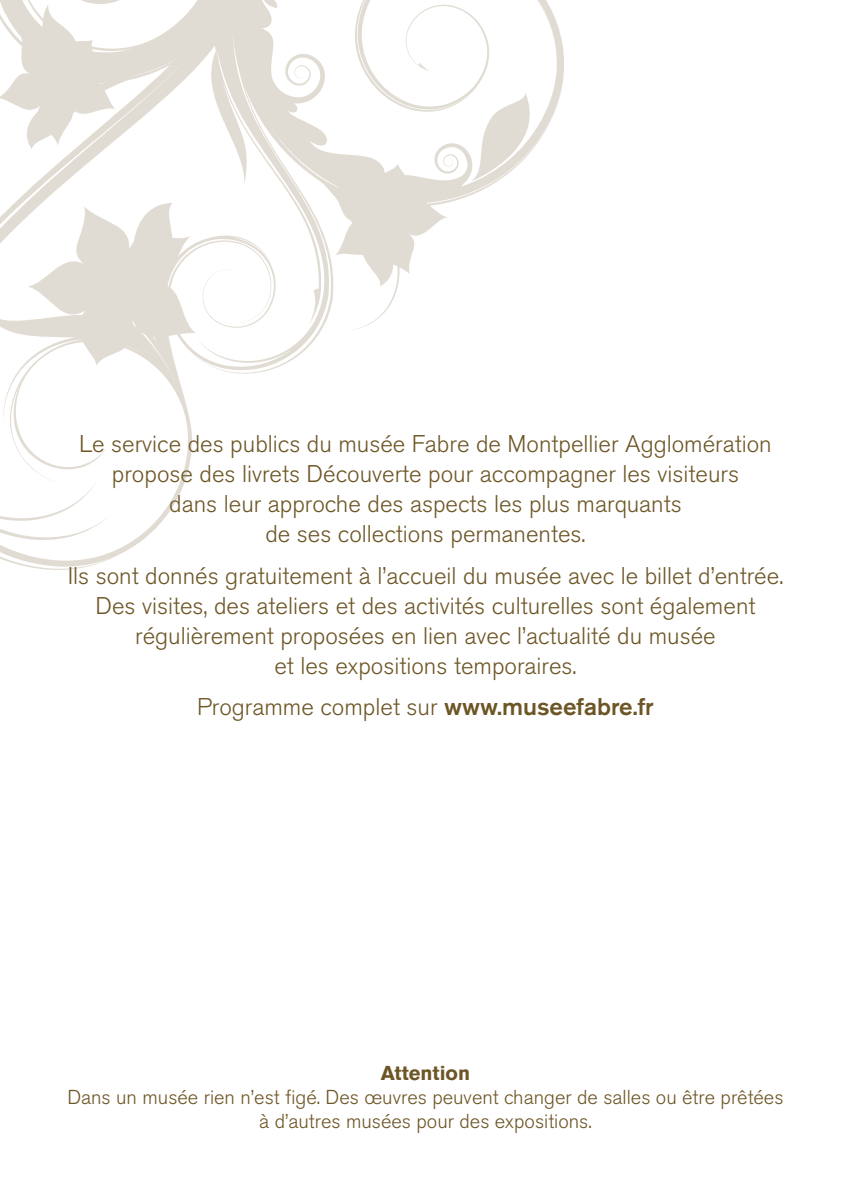
<style>
.page{position:relative;width:851px;height:1191px;background:#fff}
.page>*{position:absolute;margin:0;border:0;box-sizing:border-box;transform-origin:0 0}
.t1{font:300 24px/30px "Akzidenz Grotesk BE";color:#6d5626;text-align:center}
.t2{font:300 20px/24px "Akzidenz Grotesk BE";color:#6d5626;text-align:center}
.t3{font:700 20px "Akzidenz Grotesk BE";color:#6d5626}
.s1{font-weight:500}
</style>
<div class="page">
<svg style="left:0;top:0;width:564px;height:570px"></svg>
<p class="t1" style="left:79px;top:429px;width:694px">Le service des publics du musée Fabre de Montpellier Agglomération propose des livrets Découverte pour accompagner les visiteurs<br>dans leur approche des aspects les plus marquants<br>de ses collections permanentes.</p>
<p class="t1" style="left:68px;top:561px;width:717px">Ils sont donnés gratuitement à l’accueil du musée avec le billet d’entrée.<br>Des visites, des ateliers et des activités culturelles sont également régulièrement proposées en lien avec l’actualité du musée<br>et les expositions temporaires.</p>
<p class="t1" style="left:197px;top:692px;width:458px">Programme complet sur <span class="s1">www.museefabre.fr</span></p>
<p class="t3" style="left:381px;top:1061px;width:91px">Attention</p>
<p class="t2" style="left:67px;top:1085px;width:717px">Dans un musée rien n’est figé. Des œuvres peuvent changer de salles ou être prêtées à d’autres musées pour des expositions.</p>
</div>
